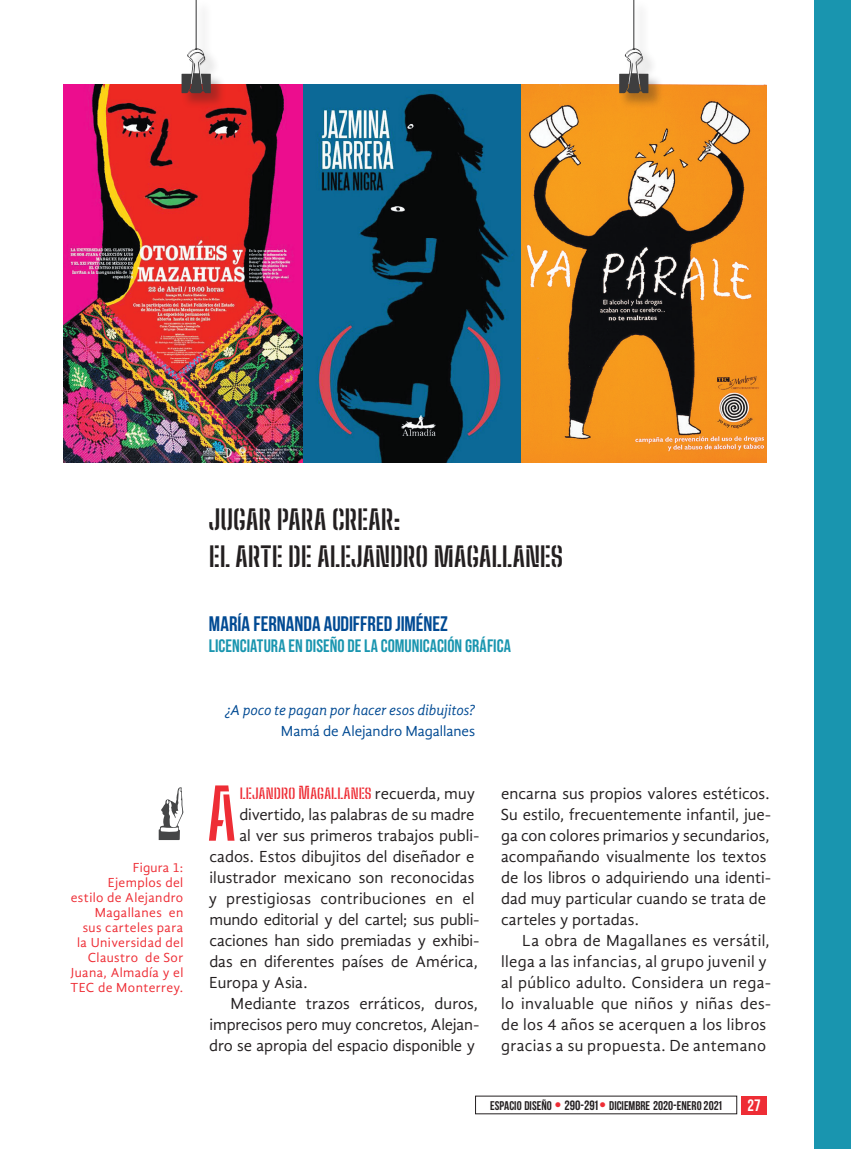
<style>
.page{position:relative;width:851px;height:1149px;background:#fff}
.page>*{position:absolute;margin:0;border:0;box-sizing:border-box;transform-origin:0 0}
.t1{font:100 69px "Big Shoulders Stencil Text";color:#ee2d35}
.t2{font:100 27px/36px "Big Shoulders Stencil Text";letter-spacing:.005em;color:#231f20}
.t3{font:700 21px "Bebas Neue";color:#014a93}
.t4{font:18px "Bebas Neue";color:#1995af}
.t5{font:16.5px/21px "Gandhi Sans";color:#231f20}
.t6{font:16.5px/21px "Gandhi Sans";letter-spacing:.02em;color:#231f20}
.t7{font:100 16.5px "Big Shoulders Stencil Text";letter-spacing:.02em;color:#ee2d35}
.t8{font:700 16.5px "Bebas Neue";color:#fff}
.t9{font:italic 15px "Gandhi Sans";letter-spacing:-.01em;color:#014a93}
.t10{font:15px "Gandhi Sans";letter-spacing:-.005em;color:#014a93}
.t11{font:13.5px/15px "Gandhi Sans";letter-spacing:.03em;color:#ee2d35;text-align:right}
.t12{font:700 12.6px "Bebas Neue";color:#231f20}
.s1{font-family:"Gandhi Sans";font-weight:400;color:#231f20}
.s2{font-size:18px;color:#ee2d35}
.s3{font-size:13.5px}
.s4{font-size:12.75px}
</style>
<div class="page">
<div style="left:814px;top:0;width:36px;height:1148px;background:#1995af"></div>
<div style="left:741px;top:1095px;width:25px;height:19px;background:#ee2d35"></div>
<svg style="left:159px;top:787px;width:24px;height:52px"></svg>
<img style="left:63px;top:84px;width:703px;height:378px">
<div style="left:181px;top:0;width:46px;height:109px;background:#231f20;opacity:.35"></div>
<svg style="left:181px;top:0;width:30px;height:93px"></svg>
<div style="left:618px;top:0;width:46px;height:109px;background:#231f20;opacity:.35"></div>
<svg style="left:619px;top:0;width:29px;height:93px"></svg>
<p class="t11" style="left:70px;top:860px;width:115px">Figura 1:<br>Ejemplos del<br>estilo de Alejandro<br>Magallanes en<br>sus carteles para la Universidad del<br>Claustro de Sor<br>Juana, Almadía y el<br>TEC de Monterrey.</p>
<h2 class="t2" style="left:209px;top:500px;width:356px">JUGAR PARA CREAR:<br>EL ARTE DE ALEJANDRO MAGALLANES</h2>
<p class="t3" style="left:209px;top:611px;width:240px">MARÍA FERNANDA AUDIFFRED JIMÉNEZ</p>
<p class="t4" style="left:209px;top:635px;width:303px">LICENCIATURA EN DISEÑO DE LA COMUNICACIÓN GRÁFICA</p>
<p class="t9" style="left:225px;top:700px;width:251px">¿A poco te pagan por hacer esos dibujitos?</p>
<p class="t10" style="left:281px;top:721px;width:196px">Mamá de Alejandro Magallanes</p>
<h1 class="t1" style="left:207px;top:763px;width:30px">A</h1>
<p class="t7" style="left:240px;top:780px;width:237px">lejandro Magallanes <span class="s1">recuerda, muy</span></p>
<p class="t5" style="left:239px;top:803px;width:236px">divertido, las palabras de su madre</p>
<p class="t5" style="left:239px;top:824px;width:241px">al ver sus primeros trabajos publi-</p>
<p class="t5" style="left:209px;top:845px;width:267px">cados. Estos dibujitos del diseñador e</p>
<p class="t5" style="left:209px;top:866px;width:266px">ilustrador mexicano son reconocidas</p>
<p class="t5" style="left:209px;top:887px;width:267px">y prestigiosas contribuciones en el</p>
<p class="t5" style="left:209px;top:908px;width:271px">mundo editorial y del cartel; sus publi-</p>
<p class="t5" style="left:209px;top:929px;width:271px">caciones han sido premiadas y exhibi-</p>
<p class="t5" style="left:209px;top:950px;width:270px">das en diferentes países de América,</p>
<p class="t5" style="left:209px;top:971px;width:100px">Europa y Asia.</p>
<p class="t5" style="left:230px;top:992px;width:249px">Mediante trazos erráticos, duros,</p>
<p class="t5" style="left:209px;top:1013px;width:271px">imprecisos pero muy concretos, Alejan-</p>
<p class="t5" style="left:209px;top:1034px;width:267px">dro se apropia del espacio disponible y</p>
<p class="t5" style="left:501px;top:782px;width:271px">encarna sus propios valores estéticos.<br>Su estilo, frecuentemente infantil, jue&shy;ga con colores primarios y secundarios, acompañando visualmente los textos de los libros o adquiriendo una identi&shy;dad muy particular cuando se trata de carteles y portadas.</p>
<p class="t6" style="left:501px;top:929px;width:271px;text-indent:21px">La obra de Magallanes es versátil, llega a las infancias, al grupo juvenil y al público adulto. Considera un rega&shy;lo invaluable que niños y niñas des&shy;de los 4 años se acerquen a los libros gracias a su propuesta. De antemano</p>
<p class="t12" style="left:490px;top:1098px;width:233px">ESPACIO DISEÑO <span class="s2">•</span> <span class="s3">290-29</span><span class="s3">1</span><span class="s2">•</span> DICIEMBRE <span class="s4">2020</span><span class="s3">-</span>ENERO <span class="s4">2021</span></p>
<p class="t8" style="left:747px;top:1095px;width:15px">27</p>
</div>
